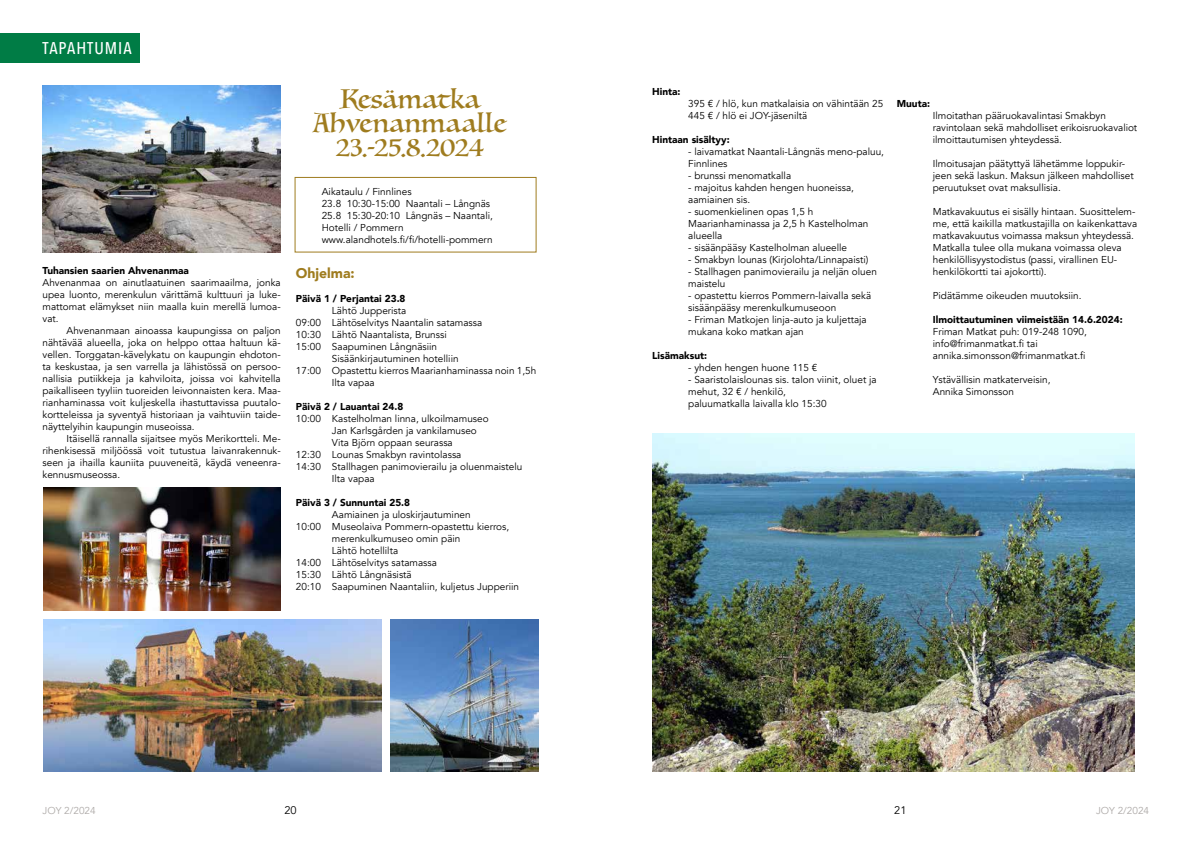
<style>
.page{position:relative;width:1191px;height:842px;background:#fff}
.page>*{position:absolute;margin:0;border:0;box-sizing:border-box;transform-origin:0 0}
.t1{font:26px/24px "Luminari";letter-spacing:.02em;color:#9f7c1f;text-align:center}
.t2{font:500 17px "Avenir Next Condensed";letter-spacing:.06em;color:#fff}
.t3{font:900 14px "Avenir";color:#9f7c1f}
.t4{font:11px "Avenir";color:#000}
.t5{font:10px/12px "Avenir";color:#000}
.t6{font:900 10px "Avenir";color:#000}
.t7{font:10px "Avenir";color:#ada9a7}
</style>
<div class="page">
<div style="left:0;top:33px;width:140px;height:29px;background:#007c45"></div>
<img style="left:44px;top:620px;width:338px;height:151px">
<img style="left:390px;top:619px;width:149px;height:152px">
<img style="left:43px;top:488px;width:238px;height:123px">
<img style="left:43px;top:85px;width:238px;height:167px">
<img style="left:653px;top:434px;width:481px;height:337px">
<div style="left:295px;top:177px;width:241px;height:75px;border:1px solid #9f7c1f"></div>
<h2 class="t2" style="left:43px;top:38px;width:91px">TAPAHTUMIA</h2>
<p class="t6" style="left:43px;top:262px;width:148px">Tuhansien saarien Ahvenanmaa</p>
<p class="t5" style="left:43px;top:276px;width:240px;text-align:justify">Ahvenanmaa on ainutlaatuinen saarimaailma, jonka upea luonto, merenkulun värittämä kulttuuri ja luke&shy;mattomat elämykset niin maalla kuin merellä lumoa&shy;vat.</p>
<p class="t5" style="left:43px;top:324px;width:240px;text-align:justify;text-indent:24px">Ahvenanmaan ainoassa kaupungissa on paljon nähtävää alueella, joka on helppo ottaa haltuun kä&shy;vellen. Torggatan-kävelykatu on kaupungin ehdoton&shy;ta keskustaa, ja sen varrella ja lähistössä on persoo&shy;nallisia putiikkeja ja kahviloita, joissa voi kahvitella paikalliseen tyyliin tuoreiden leivonnaisten kera. Maa&shy;rianhaminassa voit kuljeskella ihastuttavissa puutalo&shy;kortteleissa ja syventyä historiaan ja vaihtuviin taide&shy;näyttelyihin kaupungin museoissa.</p>
<p class="t5" style="left:43px;top:432px;width:240px;text-align:justify;text-indent:24px">Itäisellä rannalla sijaitsee myös Merikortteli. Me&shy;rihenkisessä miljöössä voit tutustua laivanrakennuk&shy;seen ja ihailla kauniita puuveneitä, käydä veneenra&shy;kennusmuseossa.</p>
<h1 class="t1" style="left:313px;top:87px;width:194px">Kesämatka<br>Ahvenanmaalle<br>23.-25.8.2024</h1>
<p class="t5" style="left:322px;top:186px;width:173px">Aikataulu / Finnlines<br>23.8 10:30-15:00 Naantali – Långnäs<br>25.8 15:30-20:10 Långnäs – Naantali,<br>Hotelli / Pommern www.alandhotels.fi/fi/hotelli-pommern</p>
<h3 class="t3" style="left:296px;top:261px;width:60px">Ohjelma:</h3>
<p class="t6" style="left:296px;top:290px;width:111px">Päivä 1 / Perjantai 23.8</p>
<p class="t5" style="left:332px;top:304px;width:76px">Lähtö Jupperista</p>
<p class="t5" style="left:296px;top:316px;width:188px">09:00 Lähtöselvitys Naantalin satamassa</p>
<p class="t5" style="left:296px;top:328px;width:152px">10:30 Lähtö Naantalista, Brunssi</p>
<p class="t5" style="left:296px;top:340px;width:143px">15:00 Saapuminen Långnäsiin</p>
<p class="t5" style="left:332px;top:352px;width:128px">Sisäänkirjautuminen hotelliin</p>
<p class="t5" style="left:296px;top:364px;width:242px">17:00 Opastettu kierros Maarianhaminassa noin 1,5h</p>
<p class="t5" style="left:332px;top:376px;width:44px">Ilta vapaa</p>
<p class="t6" style="left:296px;top:398px;width:109px">Päivä 2 / Lauantai 24.8</p>
<p class="t5" style="left:296px;top:412px;width:194px">10:00 Kastelholman linna, ulkoilmamuseo</p>
<p class="t5" style="left:332px;top:424px;width:146px">Jan Karlsgården ja vankilamuseo</p>
<p class="t5" style="left:332px;top:436px;width:122px">Vita Björn oppaan seurassa</p>
<p class="t5" style="left:296px;top:448px;width:167px">12:30 Lounas Smakbyn ravintolassa</p>
<p class="t5" style="left:296px;top:460px;width:228px">14:30 Stallhagen panimovierailu ja oluenmaistelu</p>
<p class="t5" style="left:332px;top:472px;width:44px">Ilta vapaa</p>
<p class="t6" style="left:296px;top:494px;width:116px">Päivä 3 / Sunnuntai 25.8</p>
<p class="t5" style="left:332px;top:508px;width:140px">Aamiainen ja uloskirjautuminen</p>
<p class="t5" style="left:296px;top:520px;width:215px">10:00 Museolaiva Pommern-opastettu kierros,</p>
<p class="t5" style="left:332px;top:532px;width:130px">merenkulkumuseo omin päin</p>
<p class="t5" style="left:332px;top:544px;width:68px">Lähtö hotellilta</p>
<p class="t5" style="left:296px;top:556px;width:142px">14:00 Lähtöselvitys satamassa</p>
<p class="t5" style="left:296px;top:568px;width:117px">15:30 Lähtö Långnäsistä</p>
<p class="t5" style="left:296px;top:580px;width:225px">20:10 Saapuminen Naantaliin, kuljetus Jupperiin</p>
<p class="t6" style="left:652px;top:83px;width:30px">Hinta:</p>
<p class="t5" style="left:688px;top:98px;width:197px">395 € / hlö, kun matkalaisia on vähintään 25<br>445 € / hlö ei JOY-jäseniltä</p>
<p class="t6" style="left:652px;top:131px;width:79px">Hintaan sisältyy:</p>
<p class="t5" style="left:688px;top:146px;width:197px">- laivamatkat Naantali-Långnäs meno-paluu,<br>Finnlines</p>
<p class="t5" style="left:688px;top:170px;width:104px">- brunssi menomatkalla</p>
<p class="t5" style="left:688px;top:182px;width:167px">- majoitus kahden hengen huoneissa, aamiainen sis.</p>
<p class="t5" style="left:688px;top:206px;width:182px">- suomenkielinen opas 1,5 h<br>Maarianhaminassa ja 2,5 h Kastelholman alueella</p>
<p class="t5" style="left:688px;top:242px;width:160px">- sisäänpääsy Kastelholman alueelle</p>
<p class="t5" style="left:688px;top:254px;width:182px">- Smakbyn lounas (Kirjolohta/Linnapaisti)</p>
<p class="t5" style="left:688px;top:266px;width:190px">- Stallhagen panimovierailu ja neljän oluen maistelu</p>
<p class="t5" style="left:688px;top:290px;width:184px">- opastettu kierros Pommern-laivalla sekä sisäänpääsy merenkulkumuseoon</p>
<p class="t5" style="left:688px;top:314px;width:180px">- Friman Matkojen linja-auto ja kuljettaja mukana koko matkan ajan</p>
<p class="t6" style="left:652px;top:347px;width:56px">Lisämaksut:</p>
<p class="t5" style="left:688px;top:362px;width:131px">- yhden hengen huone 115 €</p>
<p class="t5" style="left:688px;top:374px;width:190px">- Saaristolaislounas sis. talon viinit, oluet ja mehut, 32 € / henkilö,<br>paluumatkalla laivalla klo 15:30</p>
<p class="t6" style="left:896px;top:95px;width:35px">Muuta:</p>
<p class="t5" style="left:932px;top:110px;width:206px">Ilmoitathan pääruokavalintasi Smakbyn ravintolaan sekä mahdolliset erikoisruokavaliot ilmoittautumisen yhteydessä.</p>
<p class="t5" style="left:932px;top:158px;width:202px">Ilmoitusajan päätyttyä lähetämme loppukir&shy;jeen sekä laskun. Maksun jälkeen mahdolliset peruutukset ovat maksullisia.</p>
<p class="t5" style="left:932px;top:206px;width:206px">Matkavakuutus ei sisälly hintaan. Suosittelem&shy;me, että kaikilla matkustajilla on kaikenkattava matkavakuutus voimassa maksun yhteydessä.<br>Matkalla tulee olla mukana voimassa oleva henkilöllisyystodistus (passi, virallinen EU&shy;henkilökortti tai ajokortti).</p>
<p class="t5" style="left:932px;top:290px;width:150px">Pidätämme oikeuden muutoksiin.</p>
<p class="t6" style="left:932px;top:311px;width:191px">Ilmoittautuminen viimeistään 14.6.2024:</p>
<p class="t5" style="left:932px;top:326px;width:156px">Friman Matkat puh: 019-248 1090, info@frimanmatkat.fi tai annika.simonsson@frimanmatkat.fi</p>
<p class="t5" style="left:932px;top:374px;width:119px">Ystävällisin matkaterveisin,<br>Annika Simonsson</p>
<p class="t7" style="left:43px;top:805px;width:55px">JOY 2/2024</p>
<p class="t4" style="left:284px;top:803px;width:14px">20</p>
<p class="t4" style="left:894px;top:803px;width:14px">21</p>
<p class="t7" style="left:1096px;top:805px;width:55px">JOY 2/2024</p>
</div>
